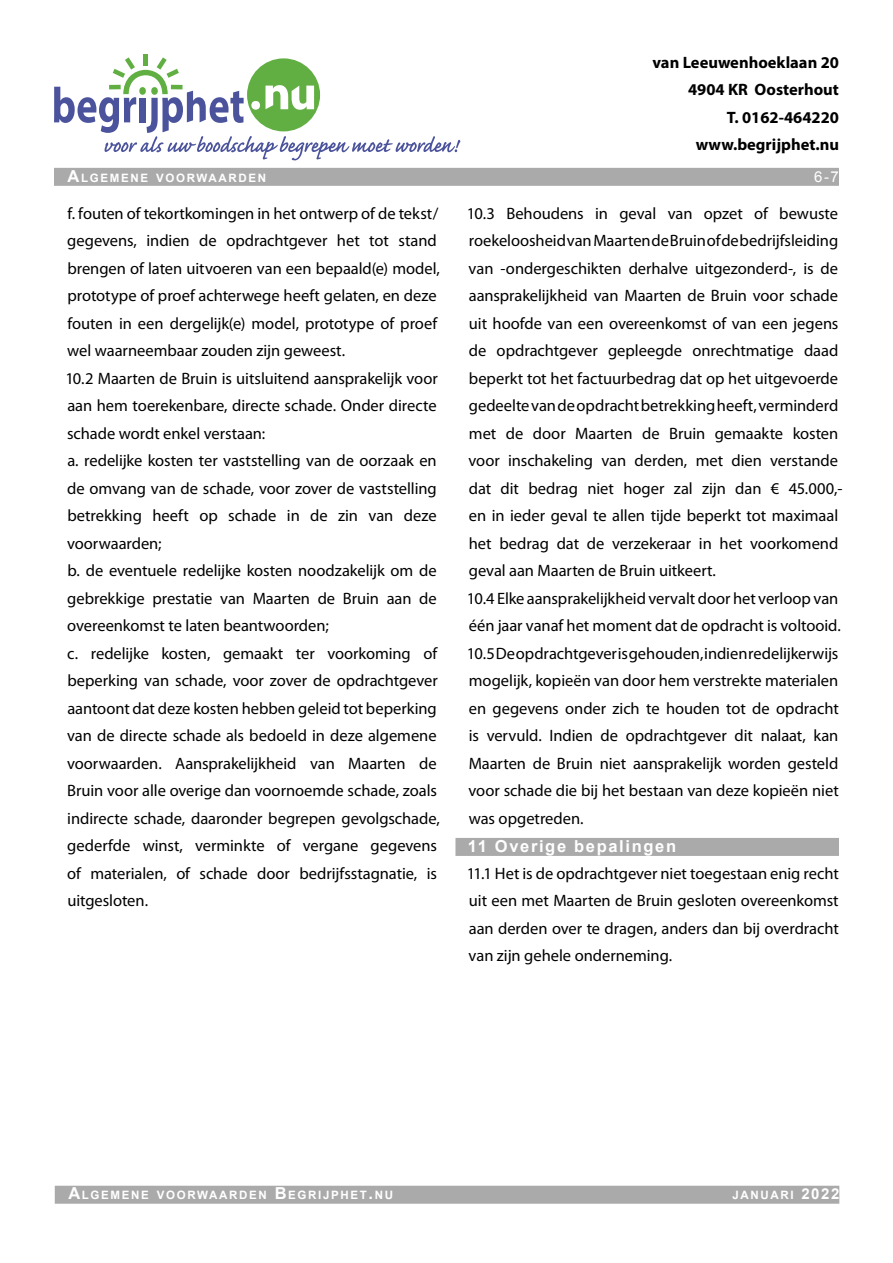
<style>
.page{position:relative;width:893px;height:1263px;background:#fff}
.page>*{position:absolute;margin:0;border:0;box-sizing:border-box;transform-origin:0 0}
.t1{font:16.5px/27.5px "Myriad Pro";color:#000}
.t2{font:700 16.5px/27.5px "Myriad Pro";color:#000;text-align:right}
.t3{font:700 16.5px "Arial";letter-spacing:.1em;color:#fff}
.t4{font:15px "Arial";color:#fff}
.t5{font:700 11.55px "Arial";letter-spacing:.145em;color:#fff}
.s1{font-size:16.5px}
.s2{font-size:15px}
</style>
<div class="page">
<div style="left:455px;top:838px;width:384px;height:18px;background:#aaa"></div>
<div style="left:54px;top:168px;width:785px;height:18px;background:#aaa"></div>
<div style="left:143px;top:54px;width:5px;height:12px;background:#61af42"></div>
<svg style="left:54px;top:57px;width:406px;height:103px"></svg>
<div style="left:55px;top:1186px;width:784px;height:18px;background:#aaa"></div>
<p class="t2" style="left:652px;top:49px;width:188px">van Leeuwenhoeklaan 20<br>4904 KR Oosterhout<br>T. 0162-464220 www.begrijphet.nu</p>
<p class="t5" style="left:68px;top:170px;width:200px"><span class="s1">A</span>LGEMENE VOORWAARDEN</p>
<p class="t4" style="left:814px;top:166px;width:26px">6-7</p>
<p class="t1" style="left:65px;top:199px;width:376px">f. fouten of tekortkomingen in het ontwerp of de tekst/ gegevens, indien de opdrachtgever het tot stand brengen of laten uitvoeren van een bepaald(e) model, prototype of proef achterwege heeft gelaten, en deze fouten in een dergelijk(e) model, prototype of proef wel waarneembaar zouden zijn geweest.<br>10.2 Maarten de Bruin is uitsluitend aansprakelijk voor aan hem toerekenbare, directe schade. Onder directe schade wordt enkel verstaan:<br>a. redelijke kosten ter vaststelling van de oorzaak en de omvang van de schade, voor zover de vaststelling betrekking heeft op schade in de zin van deze voorwaarden;<br>b. de eventuele redelijke kosten noodzakelijk om de gebrekkige prestatie van Maarten de Bruin aan de overeenkomst te laten beantwoorden;<br>c. redelijke kosten, gemaakt ter voorkoming of beperking van schade, voor zover de opdrachtgever aantoont dat deze kosten hebben geleid tot beperking van de directe schade als bedoeld in deze algemene voorwaarden. Aansprakelijkheid van Maarten de Bruin voor alle overige dan voornoemde schade, zoals indirecte schade, daaronder begrepen gevolgschade, gederfde winst, verminkte of vergane gegevens of materialen, of schade door bedrijfsstagnatie, is uitgesloten.</p>
<p class="t1" style="left:467px;top:199px;width:377px">10.3 Behoudens in geval van opzet of bewuste roekeloosheid van Maarten de Bruin of de bedrijfsleiding van -ondergeschikten derhalve uitgezonderd-, is de aansprakelijkheid van Maarten de Bruin voor schade uit hoofde van een overeenkomst of van een jegens de opdrachtgever gepleegde onrechtmatige daad beperkt tot het factuurbedrag dat op het uitgevoerde gedeelte van de opdracht betrekking heeft, verminderd met de door Maarten de Bruin gemaakte kosten voor inschakeling van derden, met dien verstande dat dit bedrag niet hoger zal zijn dan € 45.000,- en in ieder geval te allen tijde beperkt tot maximaal het bedrag dat de verzekeraar in het voorkomend geval aan Maarten de Bruin uitkeert.<br>10.4 Elke aansprakelijkheid vervalt door het verloop van één jaar vanaf het moment dat de opdracht is voltooid.<br>10.5 De opdrachtgever is gehouden, indien redelijkerwijs mogelijk, kopieën van door hem verstrekte materialen en gegevens onder zich te houden tot de opdracht is vervuld. Indien de opdrachtgever dit nalaat, kan Maarten de Bruin niet aansprakelijk worden gesteld voor schade die bij het bestaan van deze kopieën niet was opgetreden.</p>
<p class="t3" style="left:468px;top:835px;width:210px">11 Overige bepalingen</p>
<p class="t1" style="left:467px;top:859px;width:373px;text-align:justify">11.1 Het is de opdrachtgever niet toegestaan enig recht uit een met Maarten de Bruin gesloten overeenkomst aan derden over te dragen, anders dan bij overdracht van zijn gehele onderneming.</p>
<p class="t5" style="left:68px;top:1188px;width:326px"><span class="s1">A</span>LGEMENE VOORWAARDEN <span class="s1">B</span>EGRIJPHET<span class="s1">.</span>NU</p>
<p class="t5" style="left:732px;top:1188px;width:108px">JANUARI <span class="s2">2022</span></p>
</div>
